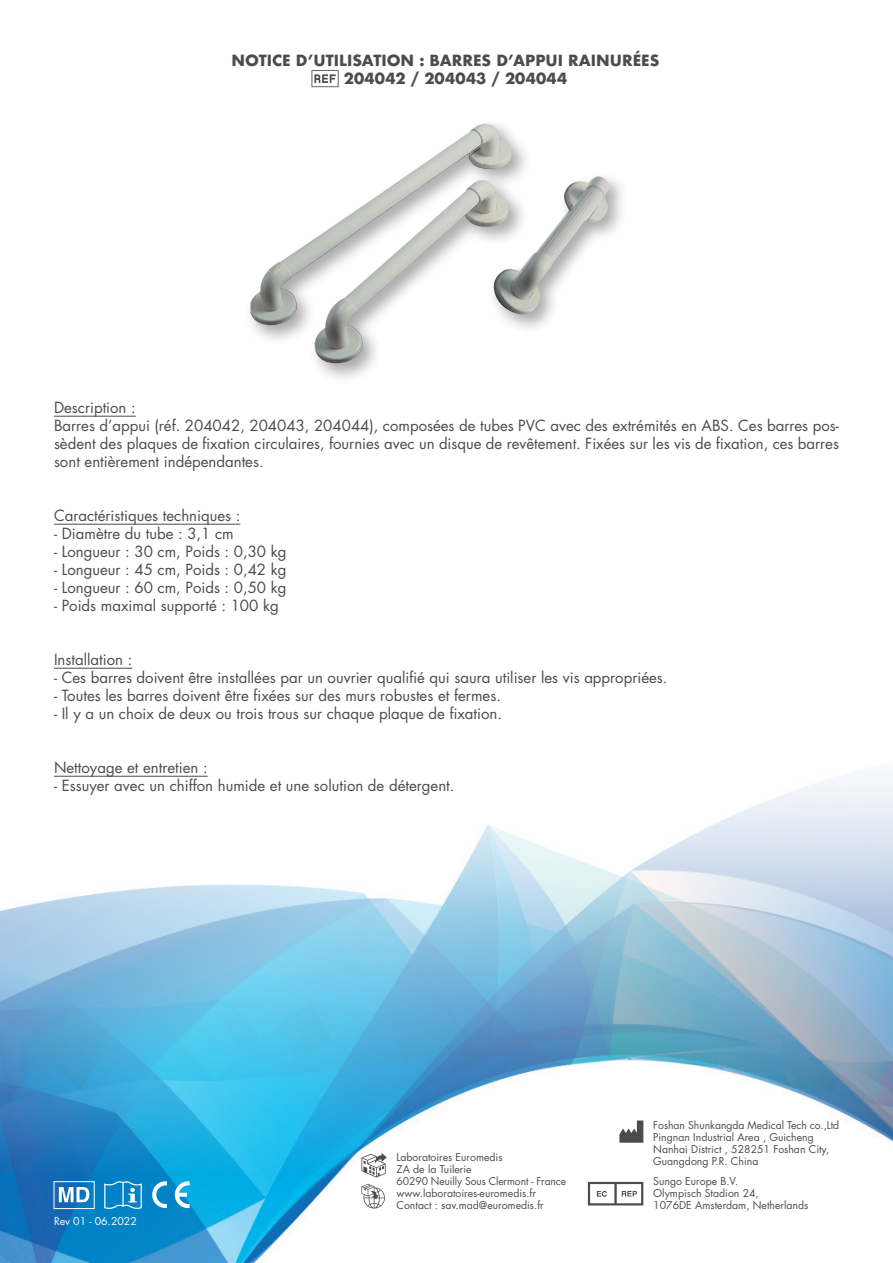
<style>
.page{position:relative;width:893px;height:1263px;background:#fff}
.page>*{position:absolute;margin:0;border:0;box-sizing:border-box;transform-origin:0 0}
.t1{font:15px/18px "Futura";color:#4b4c4d;text-align:justify}
.t2{font:700 15px "Futura";color:#4b4c4d}
.t3{font:10.5px/12px "Futura";color:#4b4c4d}
.t4{font:10.5px "Futura";color:#fff}
</style>
<div class="page">
<img style="left:0;top:667px;width:644px;height:596px">
<svg style="left:0;top:736px;width:893px;height:438px"></svg>
<svg style="left:175px;top:1181px;width:15px;height:27px"></svg>
<svg style="left:152px;top:1181px;width:15px;height:27px"></svg>
<svg style="left:104px;top:1181px;width:38px;height:28px"></svg>
<div style="left:54px;top:1181px;width:41px;height:28px;border:1px solid #fff"></div>
<svg style="left:59px;top:1187px;width:30px;height:15px"></svg>
<svg style="left:619px;top:1120px;width:24px;height:23px"></svg>
<svg style="left:588px;top:1182px;width:55px;height:23px"></svg>
<svg style="left:361px;top:1184px;width:24px;height:24px"></svg>
<svg style="left:361px;top:1153px;width:26px;height:24px"></svg>
<hr style="left:54px;top:416px;width:82px;height:1px;background:#4b4c4d">
<hr style="left:54px;top:524px;width:186px;height:1px;background:#4b4c4d">
<hr style="left:54px;top:668px;width:78px;height:1px;background:#4b4c4d">
<hr style="left:54px;top:776px;width:154px;height:1px;background:#4b4c4d">
<div style="left:244px;top:118px;width:288px;height:266px;background:#231f20;opacity:.4"></div>
<img style="left:250px;top:124px;width:262px;height:239px">
<div style="left:488px;top:171px;width:142px;height:164px;background:#231f20;opacity:.4"></div>
<img style="left:490px;top:176px;width:123px;height:139px">
<svg style="left:311px;top:70px;width:28px;height:17px"></svg>
<p class="t2" style="left:231px;top:50px;width:430px">NOTICE D’UTILISATION : BARRES D’APPUI RAINURÉES</p>
<p class="t2" style="left:344px;top:68px;width:225px">204042 / 204043 / 204044</p>
<p class="t1" style="left:54px;top:399px;width:83px">Description :</p>
<p class="t1" style="left:54px;top:417px;width:786px">Barres d’appui (réf. 204042, 204043, 204044), composées de tubes PVC avec des extrémités en ABS. Ces barres pos&shy;sèdent des plaques de fixation circulaires, fournies avec un disque de revêtement. Fixées sur les vis de fixation, ces barres sont entièrement indépendantes.</p>
<p class="t1" style="left:54px;top:507px;width:188px">Caractéristiques techniques :</p>
<p class="t1" style="left:54px;top:525px;width:181px">- Diamètre du tube : 3,1 cm</p>
<p class="t1" style="left:54px;top:543px;width:234px">- Longueur : 30 cm, Poids : 0,30 kg</p>
<p class="t1" style="left:54px;top:561px;width:234px">- Longueur : 45 cm, Poids : 0,42 kg</p>
<p class="t1" style="left:54px;top:579px;width:234px">- Longueur : 60 cm, Poids : 0,50 kg</p>
<p class="t1" style="left:54px;top:597px;width:226px">- Poids maximal supporté : 100 kg</p>
<p class="t1" style="left:54px;top:651px;width:80px">Installation :</p>
<p class="t1" style="left:54px;top:669px;width:615px">- Ces barres doivent être installées par un ouvrier qualifié qui saura utiliser les vis appropriées.</p>
<p class="t1" style="left:54px;top:687px;width:448px">- Toutes les barres doivent être fixées sur des murs robustes et fermes.</p>
<p class="t1" style="left:54px;top:705px;width:450px">- Il y a un choix de deux ou trois trous sur chaque plaque de fixation.</p>
<p class="t1" style="left:54px;top:759px;width:155px">Nettoyage et entretien :</p>
<p class="t1" style="left:54px;top:777px;width:402px">- Essuyer avec un chiffon humide et une solution de détergent.</p>
<p class="t4" style="left:54px;top:1214px;width:84px">Rev 01 - 06.2022</p>
<p class="t3" style="left:396px;top:1151px;width:171px">Laboratoires Euromedis<br>ZA de la Tuilerie<br>60290 Neuilly Sous Clermont - France www.laboratoires-euromedis.fr<br>Contact : sav.mad@euromedis.fr</p>
<p class="t3" style="left:653px;top:1119px;width:188px">Foshan Shunkangda Medical Tech co.,Ltd Pingnan Industrial Area , Guicheng Nanhai District , 528251 Foshan City, Guangdong P.R. China</p>
<p class="t3" style="left:653px;top:1175px;width:157px">Sungo Europe B.V.<br>Olympisch Stadion 24,<br>1076DE Amsterdam, Netherlands</p>
</div>
